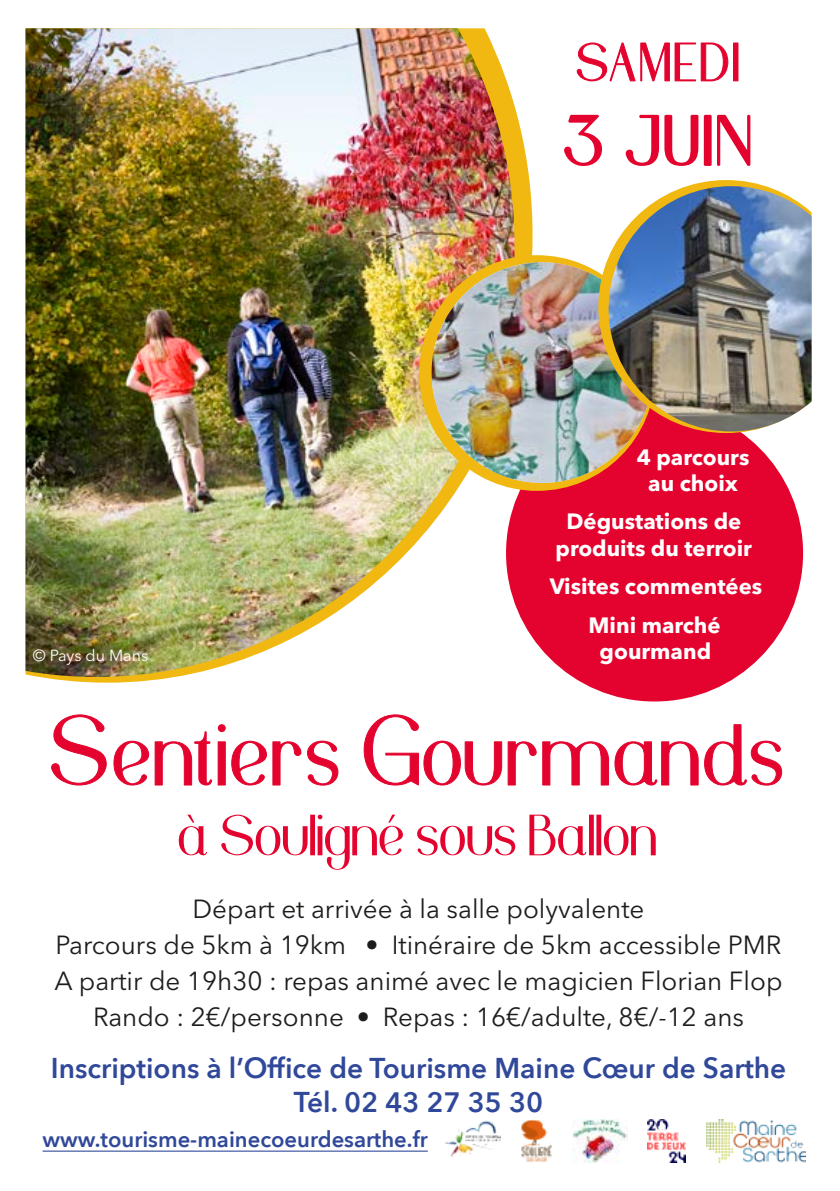
<style>
.page{position:relative;width:840px;height:1191px;background:#fff}
.page>*{position:absolute;margin:0;border:0;box-sizing:border-box;transform-origin:0 0}
.t1{font:600 28px/33.6px "Avenir Next";color:#304899;text-align:center}
.t2{font:26px/36px "Avenir Next LT Pro";color:#1d1d1b;text-align:center}
.t3{font:700 22px/26.4px "Avenir Next LT Pro";color:#fff;text-align:center}
.t4{font:600 22px "Avenir Next";color:#304899}
.t5{font:16px "Avenir Next LT Pro";color:#fff}
</style>
<div class="page">
<svg style="left:40px;top:104px;width:492px;height:578px"></svg>
<div style="left:505px;top:405px;width:297px;height:296px;background:#e4032e;border-radius:50%"></div>
<img style="left:26px;top:28px;width:488px;height:649px">
<div style="left:419px;top:255px;width:235px;height:236px;background:#f0b810;border-radius:50%"></div>
<img style="left:431px;top:262px;width:221px;height:221px;border-radius:110px">
<svg style="left:564px;top:114px;width:187px;height:52px"></svg>
<svg style="left:576px;top:42px;width:162px;height:40px"></svg>
<svg style="left:598px;top:180px;width:167px;height:253px"></svg>
<img style="left:608px;top:186px;width:203px;height:245px">
<svg style="left:51px;top:714px;width:731px;height:72px"></svg>
<svg style="left:179px;top:814px;width:476px;height:55px"></svg>
<img style="left:706px;top:1119px;width:98px;height:43px">
<img style="left:572px;top:1119px;width:54px;height:43px">
<img style="left:445px;top:1120px;width:55px;height:37px">
<img style="left:521px;top:1120px;width:31px;height:42px">
<hr style="left:43px;top:1150px;width:384px;height:1px;background:#304899">
<img style="left:647px;top:1119px;width:38px;height:43px">
<p class="t5" style="left:33px;top:646px;width:117px">© Pays du Mans</p>
<p class="t3" style="left:636px;top:443px;width:114px">4 parcours au choix</p>
<p class="t3" style="left:555px;top:508px;width:198px">Dégustations de produits du terroir</p>
<p class="t3" style="left:549px;top:567px;width:214px;line-height:38.4px">Visites commentées<br>Mini marché</p>
<p class="t3" style="left:599px;top:638px;width:113px">gourmand</p>
<p class="t2" style="left:55px;top:891px;width:729px">Départ et arrivée à la salle polyvalente<br>Parcours de 5km à 19km • Itinéraire de 5km accessible PMR A partir de 19h30 : repas animé avec le magicien Florian Flop Rando : 2€/personne • Repas : 16€/adulte, 8€/-12 ans</p>
<p class="t1" style="left:51px;top:1050px;width:736px">Inscriptions à l’Office de Tourisme Maine Cœur de Sarthe<br>Tél. 02 43 27 35 30</p>
<p class="t4" style="left:43px;top:1120px;width:386px">www.tourisme-mainecoeurdesarthe.fr</p>
</div>
